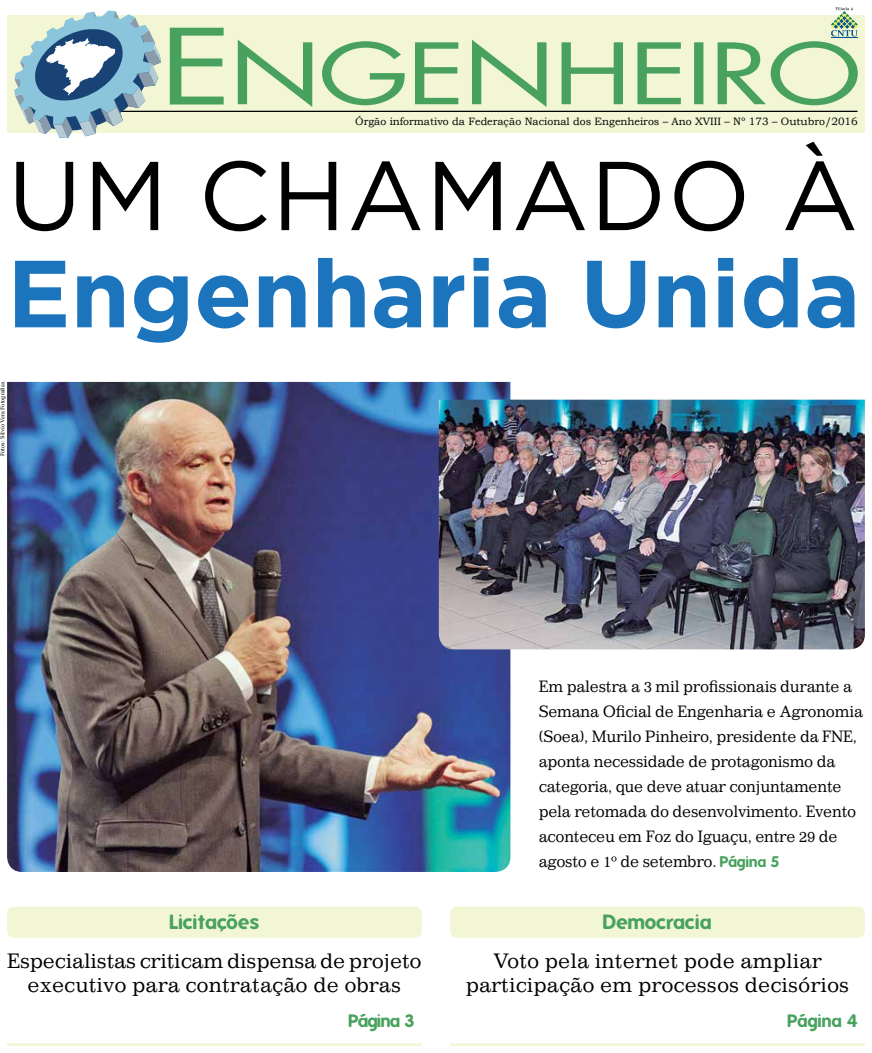
<style>
.page{position:relative;width:872px;height:1053px;background:#fff}
.page>*{position:absolute;margin:0;border:0;box-sizing:border-box;transform-origin:0 0}
.t1{font:97.5px "Gotham";letter-spacing:.015em;color:#000}
.t2{font:700 95px "Gotham";color:#1c75bc}
.t3{font:20px/24px "Impressum";color:#000;text-align:center}
.t4{font:700 20px "Folks";color:#48a25e}
.t5{font:700 17.5px "Folks";letter-spacing:-.03em;color:#48a25e}
.t6{font:15.75px/25px "Impressum";letter-spacing:-.02em;color:#000;scale:.94 1}
.t7{font:10.62px "Bookman";color:#000}
.t8{font:6.25px "Times New Roman";color:#000}
.s1{font-family:"Folks";font-weight:700;font-size:15px;color:#48a25e}
</style>
<div class="page">
<div style="left:7px;top:16px;width:858px;height:117px;background:#f2f6d5"></div>
<svg style="left:831px;top:7px;width:26px;height:31px"></svg>
<svg style="left:238px;top:40px;width:619px;height:67px"></svg>
<svg style="left:170px;top:28px;width:54px;height:76px"></svg>
<hr style="left:109px;top:111px;width:748px;height:1px;background:#000">
<svg style="left:14px;top:11px;width:147px;height:127px"></svg>
<hr style="left:7px;top:1043px;width:415px;height:2px;background:#f2f6d5">
<div style="left:7px;top:906px;width:415px;height:31px;background:#f2f6d5;border-radius:7px"></div>
<hr style="left:450px;top:1043px;width:415px;height:2px;background:#f2f6d5">
<div style="left:450px;top:906px;width:415px;height:31px;background:#f2f6d5;border-radius:7px"></div>
<img style="left:7px;top:382px;width:503px;height:489px">
<img style="left:439px;top:399px;width:426px;height:250px">
<p class="t7" style="left:355px;top:116px;width:504px">Órgão informativo da Federação Nacional dos Engenheiros – Ano XVIII – Nº 173 – Outubro/2016</p>
<h1 class="t1" style="left:8px;top:142px;width:852px">UM CHAMADO À</h1>
<h2 class="t2" style="left:7px;top:239px;width:855px">Engenharia Unida</h2>
<p class="t8" style="left:-1px;top:456px;width:75px;rotate:-90deg">Fotos: Silvio Vera Fotografias</p>
<p class="t6" style="left:539px;top:673px;width:346px">Em palestra a 3 mil profissionais durante a Semana Oficial de Engenharia e Agronomia (Soea), Murilo Pinheiro, presidente da FNE, aponta necessidade de protagonismo da categoria, que deve atuar conjuntamente pela retomada do desenvolvimento. Evento aconteceu em Foz do Iguaçu, entre 29 de agosto e 1º de setembro. <span class="s1">Página 5</span></p>
<p class="t4" style="left:169px;top:910px;width:91px">Licitações</p>
<p class="t3" style="left:7px;top:947px;width:416px">Especialistas criticam dispensa de projeto executivo para contratação de obras</p>
<p class="t5" style="left:349px;top:1010px;width:67px">Página 3</p>
<p class="t4" style="left:603px;top:910px;width:110px">Democracia</p>
<p class="t3" style="left:466px;top:947px;width:385px">Voto pela internet pode ampliar participação em processos decisórios</p>
<p class="t5" style="left:788px;top:1010px;width:71px">Página 4</p>
</div>
